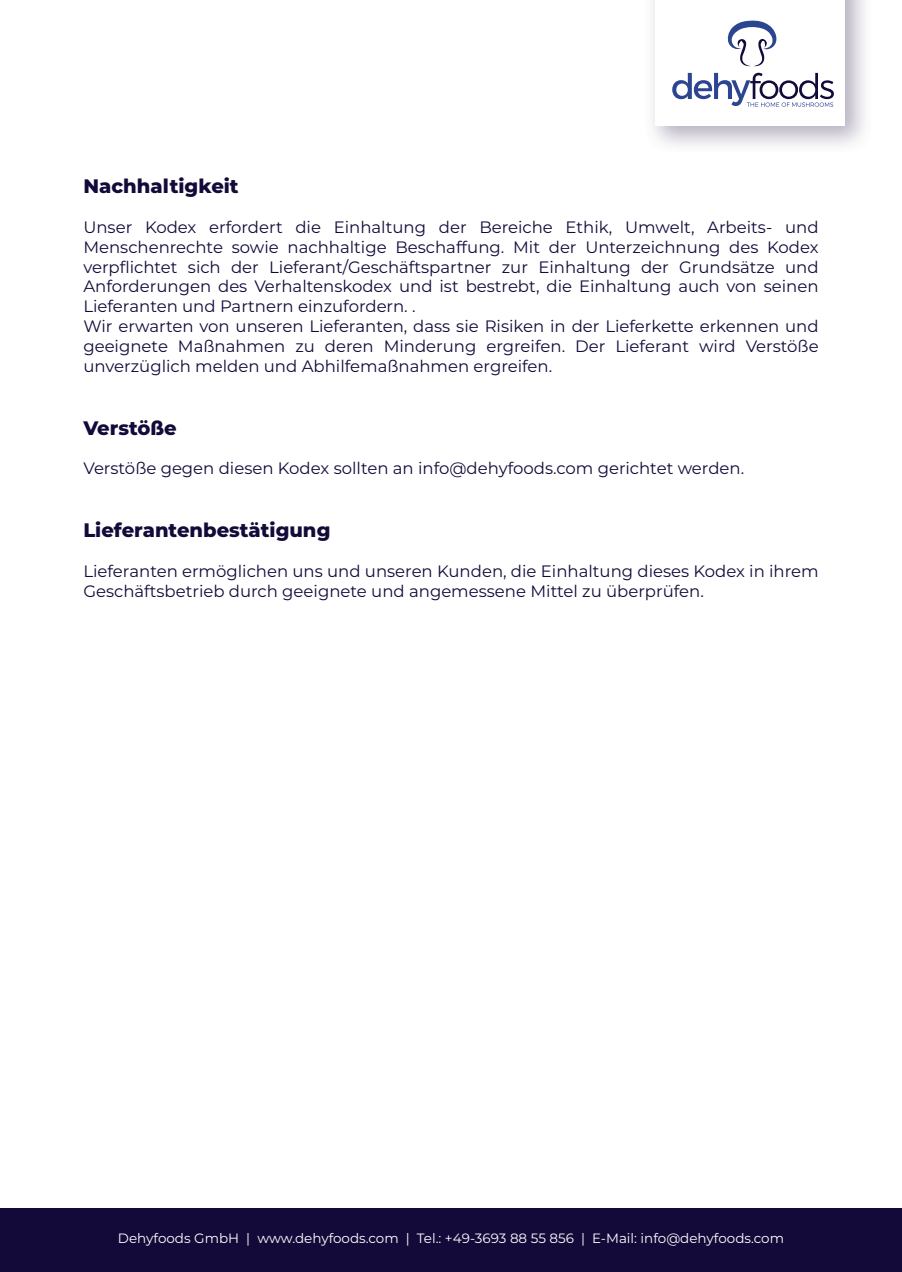
<style>
.page{position:relative;width:902px;height:1272px;background:#fff}
.page>*{position:absolute;margin:0;border:0;box-sizing:border-box;transform-origin:0 0}
.t1{font:800 19.5px "Montserrat";color:#140a3a}
.t2{font:16.5px/19.8px "Montserrat";color:#140a3a}
.t3{font:13.5px "Montserrat";color:#fff}
</style>
<div class="page">
<svg style="left:672px;top:73px;width:161px;height:34px"></svg>
<svg style="left:727px;top:20px;width:50px;height:47px"></svg>
<div style="left:0;top:1208px;width:901px;height:63px;background:#140a3a"></div>
<p class="t1" style="left:83px;top:172px;width:157px">Nachhaltigkeit</p>
<p class="t2" style="left:83px;top:216px;width:736px">Unser Kodex erfordert die Einhaltung der Bereiche Ethik, Umwelt, Arbeits- und Menschenrechte sowie nachhaltige Beschaffung. Mit der Unterzeichnung des Kodex verpflichtet sich der Lieferant/Geschäftspartner zur Einhaltung der Grundsätze und Anforderungen des Verhaltenskodex und ist bestrebt, die Einhaltung auch von seinen Lieferanten und Partnern einzufordern. .<br>Wir erwarten von unseren Lieferanten, dass sie Risiken in der Lieferkette erkennen und geeignete Maßnahmen zu deren Minderung ergreifen. Der Lieferant wird Verstöße unverzüglich melden und Abhilfemaßnahmen ergreifen.</p>
<p class="t1" style="left:83px;top:413px;width:95px">Verstöße</p>
<p class="t2" style="left:83px;top:458px;width:662px">Verstöße gegen diesen Kodex sollten an info@dehyfoods.com gerichtet werden.</p>
<p class="t1" style="left:83px;top:516px;width:248px">Lieferantenbestätigung</p>
<p class="t2" style="left:83px;top:560px;width:736px">Lieferanten ermöglichen uns und unseren Kunden, die Einhaltung dieses Kodex in ihrem<br>Geschäftsbetrieb durch geeignete und angemessene Mittel zu überprüfen.</p>
<p class="t3" style="left:118px;top:1228px;width:667px">Dehyfoods GmbH | www.dehyfoods.com | Tel.: +49-3693 88 55 856 | E-Mail: info@dehyfoods.com</p>
</div>
